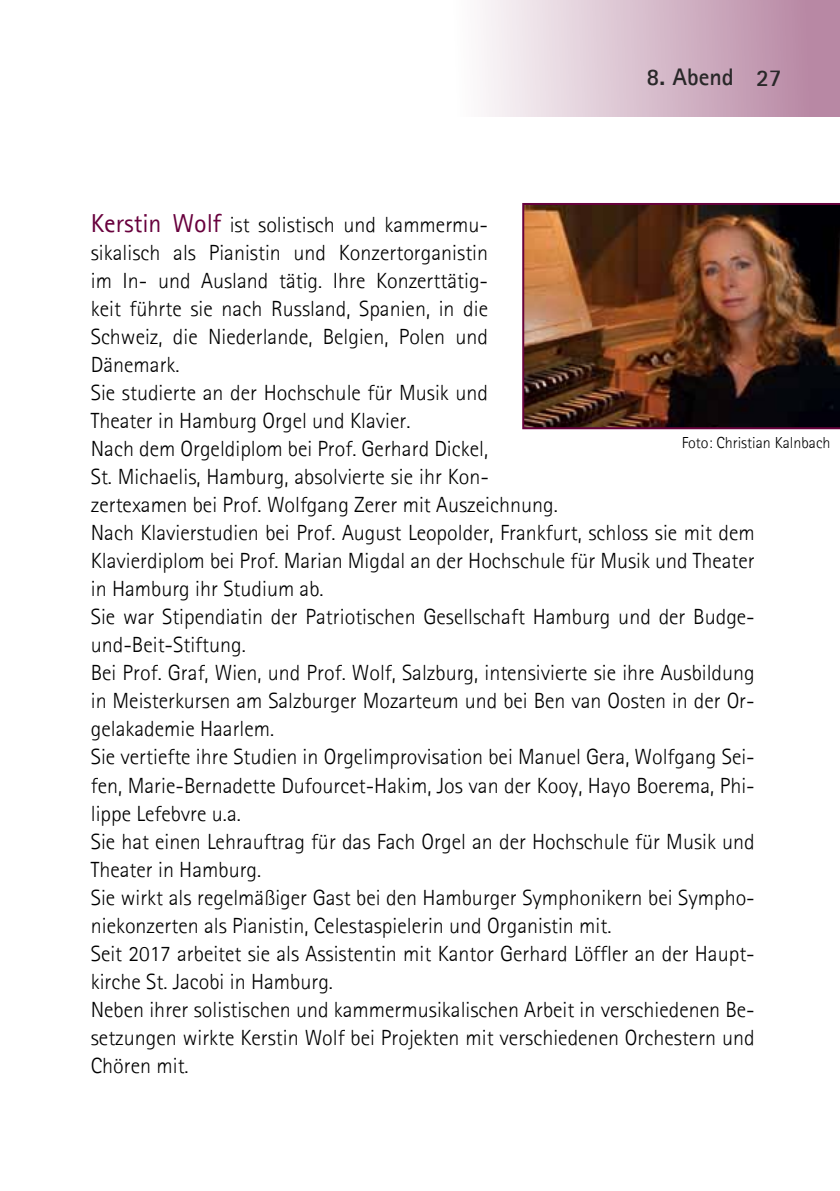
<style>
.page{position:relative;width:840px;height:1191px;background:#fff}
.page>*{position:absolute;margin:0;border:0;box-sizing:border-box;transform-origin:0 0}
.t1{font:700 24px "Agfa Rotis Sans Serif";color:#292829}
.t2{font:300 22px/28px "Agfa Rotis Sans Serif";color:#000}
.t3{font:300 16px "Agfa Rotis Sans Serif";color:#000}
.s1{font-weight:400;font-size:26px;color:#68013d}
</style>
<div class="page">
<div style="left:380px;top:0;width:459px;height:116px;background:linear-gradient(to right,#fff,#b583a0)"></div>
<img style="left:522px;top:203px;width:317px;height:226px">
<p class="t1" style="left:646px;top:61px;width:89px">8. Abend</p>
<p class="t1" style="left:755px;top:62px;width:27px">27</p>
<p class="t2" style="left:91px;top:210px;width:665px"><span class="s1">Kerstin Wolf</span> ist solistisch und kammermu-<br>sikalisch als Pianistin und Konzertorganistin<br>im In- und Ausland tätig. Ihre Konzerttätig-<br>keit führte sie nach Russland, Spanien, in die<br>Schweiz, die Niederlande, Belgien, Polen und<br>Dänemark.<br>Sie studierte an der Hochschule für Musik und<br>Theater in Hamburg Orgel und Klavier.<br>Nach dem Orgeldiplom bei Prof. Gerhard Dickel,<br>St. Michaelis, Hamburg, absolvierte sie ihr Kon-<br>zertexamen bei Prof. Wolfgang Zerer mit Auszeichnung.<br>Nach Klavierstudien bei Prof. August Leopolder, Frankfurt, schloss sie mit dem Klavierdiplom bei Prof. Marian Migdal an der Hochschule für Musik und Theater in Hamburg ihr Studium ab.<br>Sie war Stipendiatin der Patriotischen Gesellschaft Hamburg und der Budge&shy;und-Beit-Stiftung.<br>Bei Prof. Graf, Wien, und Prof. Wolf, Salzburg, intensivierte sie ihre Ausbildung in Meisterkursen am Salzburger Mozarteum und bei Ben van Oosten in der Or&shy;gelakademie Haarlem.<br>Sie vertiefte ihre Studien in Orgelimprovisation bei Manuel Gera, Wolfgang Sei&shy;fen, Marie-Bernadette Dufourcet-Hakim, Jos van der Kooy, Hayo Boerema, Phi&shy;lippe Lefebvre u.a.<br>Sie hat einen Lehrauftrag für das Fach Orgel an der Hochschule für Musik und Theater in Hamburg.<br>Sie wirkt als regelmäßiger Gast bei den Hamburger Symphonikern bei Sympho&shy;niekonzerten als Pianistin, Celestaspielerin und Organistin mit.<br>Seit 2017 arbeitet sie als Assistentin mit Kantor Gerhard Löffler an der Haupt&shy;kirche St. Jacobi in Hamburg.<br>Neben ihrer solistischen und kammermusikalischen Arbeit in verschiedenen Be&shy;setzungen wirkte Kerstin Wolf bei Projekten mit verschiedenen Orchestern und Chören mit.</p>
<p class="t3" style="left:681px;top:433px;width:150px">Foto: Christian Kalnbach</p>
</div>
